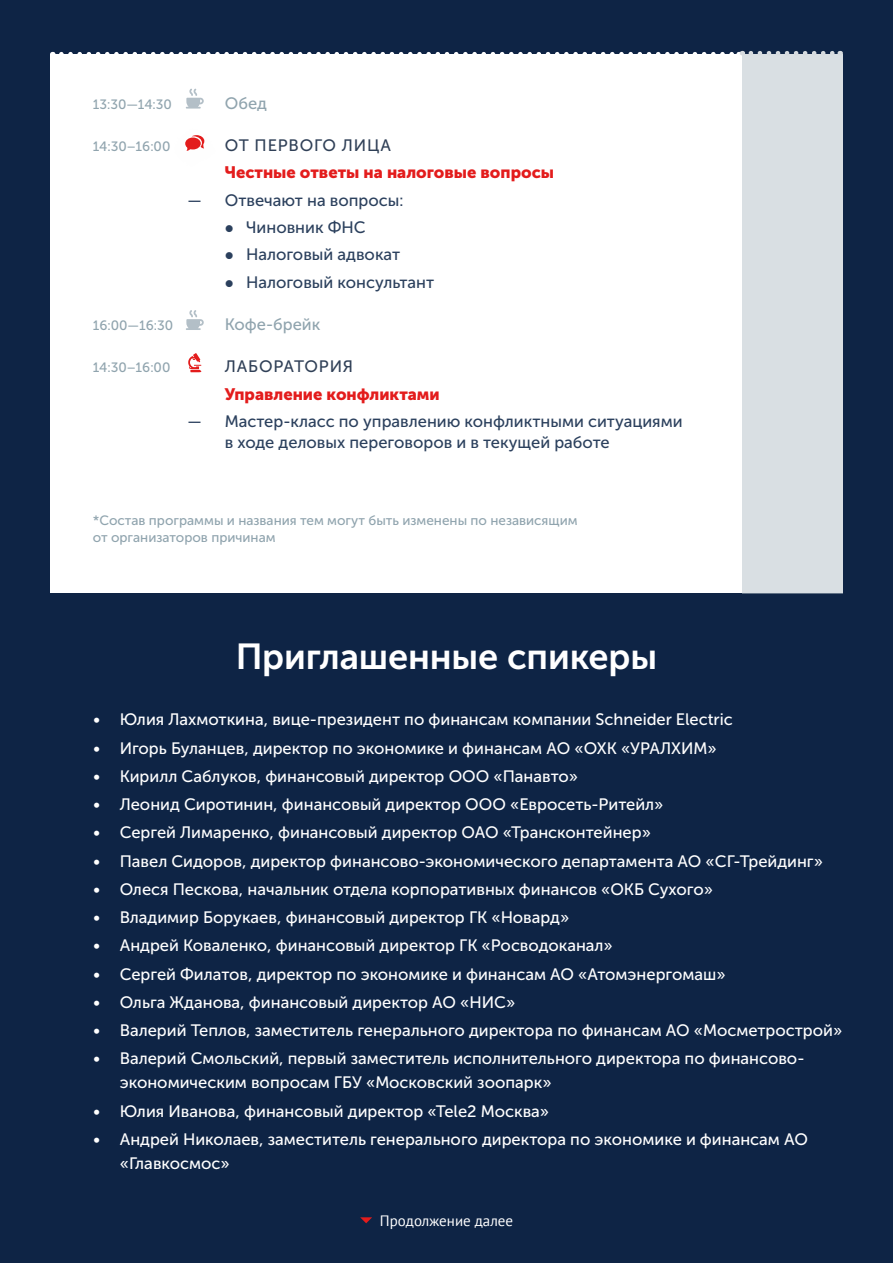
<style>
.page{position:relative;width:893px;height:1263px;background:#0e2445}
.page>*{position:absolute;margin:0;border:0;box-sizing:border-box;transform-origin:0 0}
.t1{font:36px "Museo Sans Cyrl 700";letter-spacing:-.005em;color:#fff}
.t2{font:16.5px/24px "Museo Sans Cyrl 500";color:#fff}
.t3{font:16.5px/21px "Museo Sans Cyrl 500";color:#2b405d}
.t4{font:16.5px "Museo Sans Cyrl 900";color:#e31c1c}
.t5{font:16.5px "Museo Sans Cyrl 500";letter-spacing:.05em;color:#304057}
.t6{font:16.5px "Museo Sans Cyrl 500";color:#90a4ae}
.t7{font:15px "PT Sans";color:#fff}
.t8{font:13.5px/16.2px "Museo Sans Cyrl 500";color:#90a4ae}
</style>
<div class="page">
<svg style="left:360px;top:1217px;width:12px;height:6px"></svg>
<div style="left:50px;top:54px;width:793px;height:539px;background:#fff"></div>
<div style="left:742px;top:54px;width:101px;height:539px;background:#d9dfe3"></div>
<svg style="left:189px;top:89px;width:8px;height:7px"></svg>
<svg style="left:185px;top:135px;width:19px;height:16px"></svg>
<svg style="left:189px;top:310px;width:8px;height:7px"></svg>
<svg style="left:188px;top:353px;width:13px;height:19px"></svg>
<svg style="left:61px;top:51px;width:682px;height:5px"></svg>
<svg style="left:751px;top:51px;width:90px;height:3px"></svg>
<p class="t8" style="left:93px;top:96px;width:81px">13:30—14:30</p>
<p class="t6" style="left:225px;top:94px;width:44px">Обед</p>
<p class="t8" style="left:93px;top:138px;width:79px">14:30–16:00</p>
<p class="t5" style="left:225px;top:136px;width:168px">ОТ ПЕРВОГО ЛИЦА</p>
<p class="t4" style="left:225px;top:163px;width:331px">Честные ответы на налоговые вопросы</p>
<p class="t3" style="left:188px;top:189px;width:217px">— Отвечают на вопросы:</p>
<p class="t3" style="left:225px;top:217px;width:142px">● Чиновник ФНС</p>
<p class="t3" style="left:225px;top:244px;width:177px">● Налоговый адвокат</p>
<p class="t3" style="left:225px;top:272px;width:211px">● Налоговый консультант</p>
<p class="t8" style="left:93px;top:317px;width:82px">16:00—16:30</p>
<p class="t6" style="left:225px;top:315px;width:97px">Кофе-брейк</p>
<p class="t8" style="left:93px;top:360px;width:79px">14:30–16:00</p>
<p class="t5" style="left:225px;top:358px;width:130px">ЛАБОРАТОРИЯ</p>
<p class="t4" style="left:225px;top:384px;width:216px">Управление конфликтами</p>
<p class="t3" style="left:225px;top:411px;width:459px;text-indent:-37px">— Мастер-класс по управлению конфликтными ситуациями в ходе деловых переговоров и в текущей работе</p>
<p class="t8" style="left:93px;top:513px;width:486px">*Состав программы и названия тем могут быть изменены по независящим от организаторов причинам</p>
<h1 class="t1" style="left:236px;top:636px;width:423px">Приглашенные спикеры</h1>
<p class="t2" style="left:93px;top:708px;width:641px">• Юлия Лахмоткина, вице-президент по финансам компании Schneider Electric</p>
<p class="t2" style="left:93px;top:736px;width:626px">• Игорь Буланцев, директор по экономике и финансам АО «ОХК «УРАЛХИМ»</p>
<p class="t2" style="left:93px;top:764px;width:487px">• Кирилл Саблуков, финансовый директор ООО «Панавто»</p>
<p class="t2" style="left:93px;top:792px;width:572px">• Леонид Сиротинин, финансовый директор ООО «Евросеть-Ритейл»</p>
<p class="t2" style="left:93px;top:821px;width:560px">• Сергей Лимаренко, финансовый директор ОАО «Трансконтейнер»</p>
<p class="t2" style="left:93px;top:849px;width:732px">• Павел Сидоров, директор финансово-экономического департамента АО «СГ-Трейдинг»</p>
<p class="t2" style="left:93px;top:877px;width:622px">• Олеся Пескова, начальник отдела корпоративных финансов «ОКБ Сухого»</p>
<p class="t2" style="left:93px;top:905px;width:478px">• Владимир Борукаев, финансовый директор ГК «Новард»</p>
<p class="t2" style="left:93px;top:934px;width:522px">• Андрей Коваленко, финансовый директор ГК «Росводоканал»</p>
<p class="t2" style="left:93px;top:962px;width:634px">• Сергей Филатов, директор по экономике и финансам АО «Атомэнергомаш»</p>
<p class="t2" style="left:93px;top:990px;width:424px">• Ольга Жданова, финансовый директор АО «НИС»</p>
<p class="t2" style="left:93px;top:1018px;width:751px">• Валерий Теплов, заместитель генерального директора по финансам АО «Мосметрострой»</p>
<p class="t2" style="left:120px;top:1047px;width:686px;text-indent:-27px">• Валерий Смольский, первый заместитель исполнительного директора по финансово&shy;экономическим вопросам ГБУ «Московский зоопарк»</p>
<p class="t2" style="left:93px;top:1099px;width:458px">• Юлия Иванова, финансовый директор «Tele2 Москва»</p>
<p class="t2" style="left:120px;top:1127px;width:690px;text-indent:-27px">• Андрей Николаев, заместитель генерального директора по экономике и финансам АО «Главкосмос»</p>
<p class="t7" style="left:380px;top:1211px;width:135px">Продолжение далее</p>
</div>
